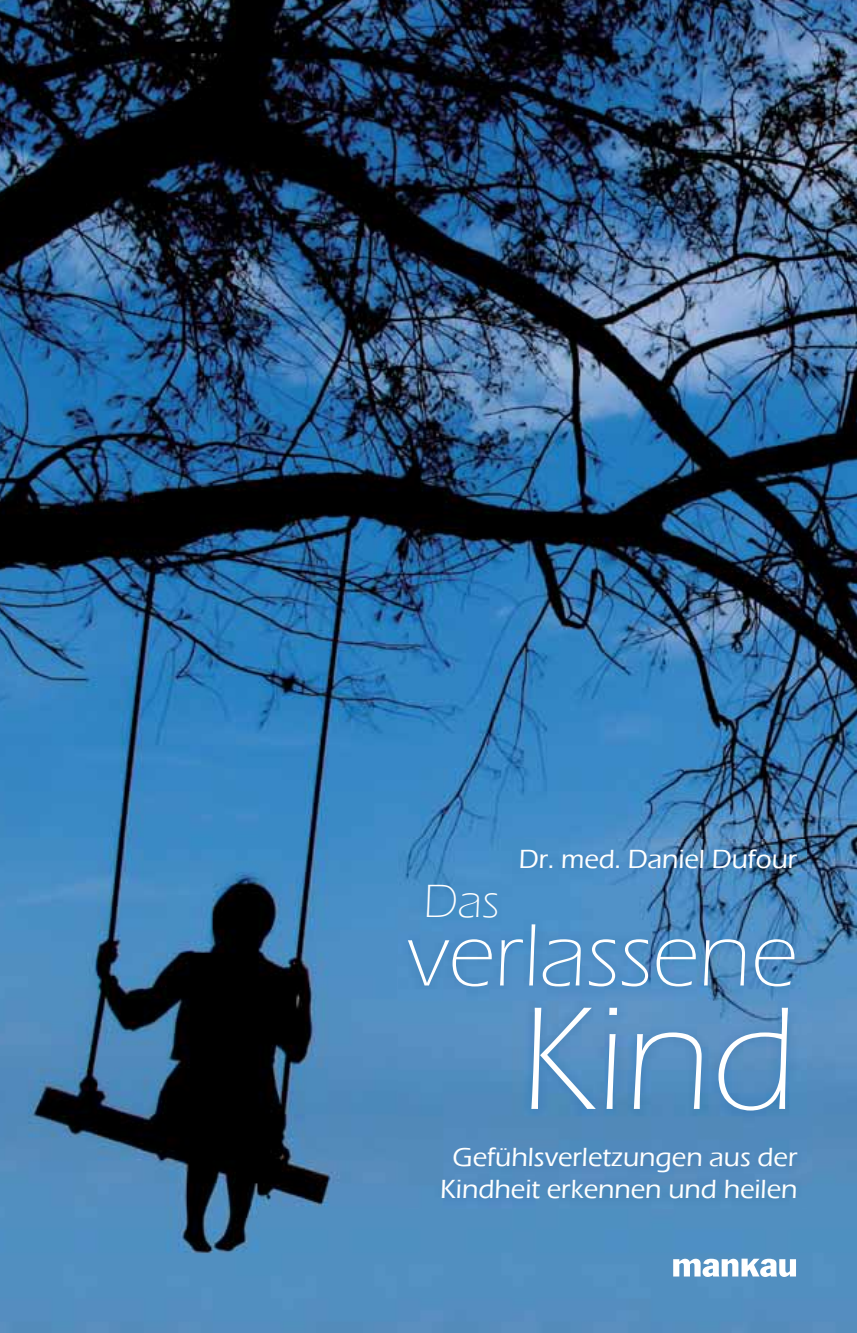
<style>
.page{position:relative;width:857px;height:1333px;background:#fff}
.page>*{position:absolute;margin:0;border:0;box-sizing:border-box;transform-origin:0 0}
.t1{font:300 151.8px "Eras ITC";color:#fff}
.t2{font:300 91.8px "Eras ITC";color:#fff}
.t3{font:300 48px "Eras ITC";color:#fff}
.t4{font:500 27px/31.8px "Eras ITC";color:#fff;text-align:center}
</style>
<div class="page">
<img style="left:0;top:0;width:856px;height:1332px">
<svg style="left:672px;top:1258px;width:123px;height:18px"></svg>
<img style="left:398px;top:839px;width:408px;height:369px">
<p class="t4" style="left:518px;top:843px;width:280px">Dr. med. Daniel Dufour</p>
<h3 class="t3" style="left:423px;top:875px;width:77px">Das</h3>
<h2 class="t2" style="left:407px;top:904px;width:391px">verlassene</h2>
<h1 class="t1" style="left:519px;top:974px;width:279px">Kind</h1>
<p class="t4" style="left:440px;top:1141px;width:358px">Gefühlsverletzungen aus der<br>Kindheit erkennen und heilen</p>
</div>
